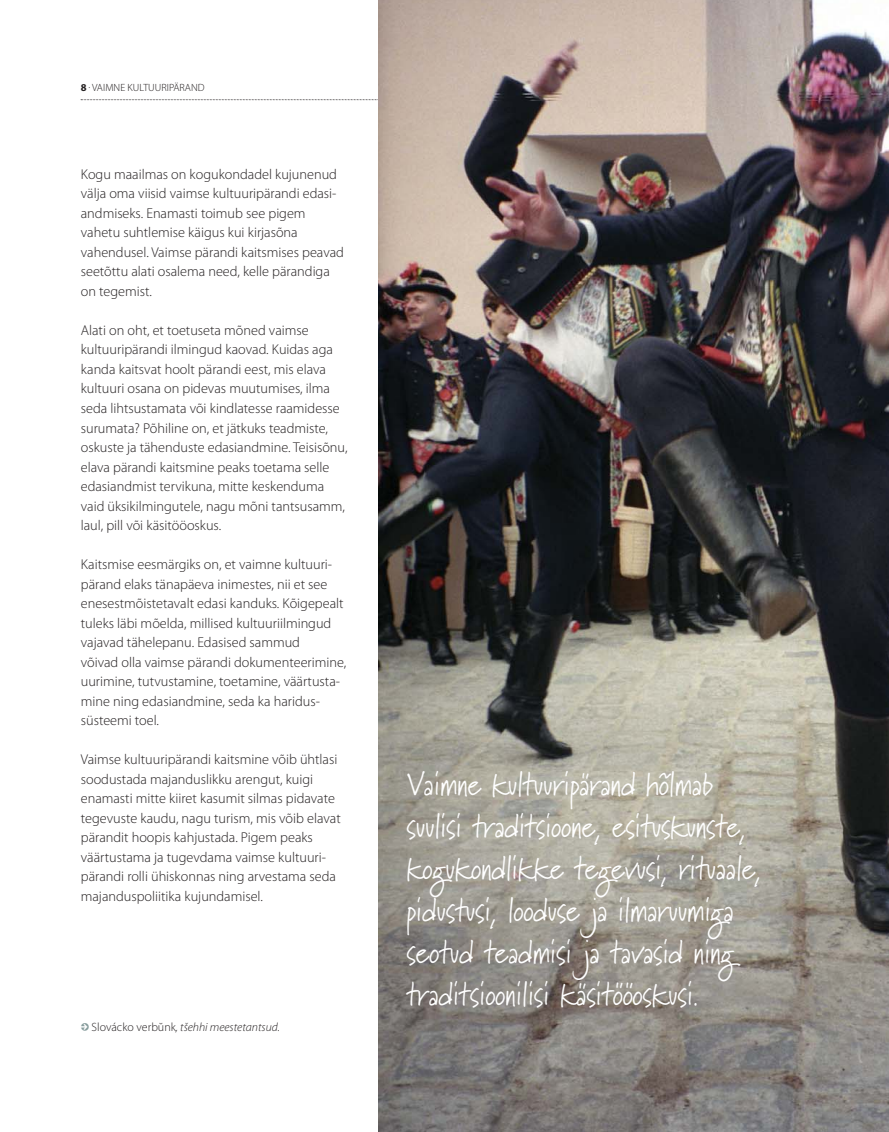
<style>
.page{position:relative;width:889px;height:1132px;background:#fff}
.page>*{position:absolute;margin:0;border:0;box-sizing:border-box;transform-origin:0 0}
.t1{font:33px/42px "Marydale";letter-spacing:-.01em;color:#fff;scale:.85 1}
.t2{font:300 14.25px/19.5px "Myriad Pro";color:#231f20}
.t3{font:italic 300 12px "Myriad Pro";color:#231f20}
.t4{font:300 10.5px "Myriad Pro";letter-spacing:.005em;color:#231f20}
.s1{font-weight:700}
.s2{font-family:"Officina Display ITC Arrows";font-weight:400;font-style:normal;color:#869c9c}
.s3{font-style:normal}
</style>
<div class="page">
<svg style="left:81px;top:99px;width:297px;height:1px"></svg>
<img style="left:378px;top:0;width:511px;height:1131px">
<p class="t4" style="left:81px;top:83px;width:125px"><span class="s1">8</span> . VAIMNE KULTUURIPÄRAND</p>
<p class="t2" style="left:81px;top:165px;width:265px">Kogu maailmas on kogukondadel kujunenud välja oma viisid vaimse kultuuripärandi edasi&shy;andmiseks. Enamasti toimub see pigem vahetu suhtlemise käigus kui kirjasõna vahendusel. Vaimse pärandi kaitsmises peavad seetõttu alati osalema need, kelle pärandiga on tegemist.</p>
<p class="t2" style="left:81px;top:321px;width:268px">Alati on oht, et toetuseta mõned vaimse kultuuripärandi ilmingud kaovad. Kuidas aga kanda kaitsvat hoolt pärandi eest, mis elava kultuuri osana on pidevas muutumises, ilma seda lihtsustamata või kindlatesse raamidesse surumata? Põhiline on, et jätkuks teadmiste, oskuste ja tähenduste edasiandmine. Teisisõnu, elava pärandi kaitsmine peaks toetama selle edasiandmist tervikuna, mitte keskenduma vaid üksikilmingutele, nagu mõni tantsusamm, laul, pill või käsitööoskus.</p>
<p class="t2" style="left:81px;top:555px;width:267px">Kaitsmise eesmärgiks on, et vaimne kultuuri&shy;pärand elaks tänapäeva inimestes, nii et see enesestmõistetavalt edasi kanduks. Kõigepealt tuleks läbi mõelda, millised kultuuriilmingud vajavad tähelepanu. Edasised sammud<br>võivad olla vaimse pärandi dokumenteerimine, uurimine, tutvustamine, toetamine, väärtusta&shy;mine ning edasiandmine, seda ka haridus&shy;süsteemi toel.</p>
<p class="t2" style="left:81px;top:750px;width:261px">Vaimse kultuuripärandi kaitsmine võib ühtlasi soodustada majanduslikku arengut, kuigi enamasti mitte kiiret kasumit silmas pidavate tegevuste kaudu, nagu turism, mis võib elavat pärandit hoopis kahjustada. Pigem peaks väärtustama ja tugevdama vaimse kultuuri&shy;pärandi rolli ühiskonnas ning arvestama seda majanduspoliitika kujundamisel.</p>
<p class="t3" style="left:81px;top:1022px;width:200px"><span class="s2">I</span> <span class="s3">Slovácko verbŭnk</span>, tšehhi meestetantsud.</p>
<h1 class="t1" style="left:406px;top:762px;width:419px">Vaimne kultuuripärand hõlmab suulisi traditsioone, esituskunste, kogukondlikke tegevusi, rituaale, pidustusi, looduse ja ilmaruumiga seotud teadmisi ja tavasid ning traditsioonilisi käsitööoskusi.</h1>
</div>
